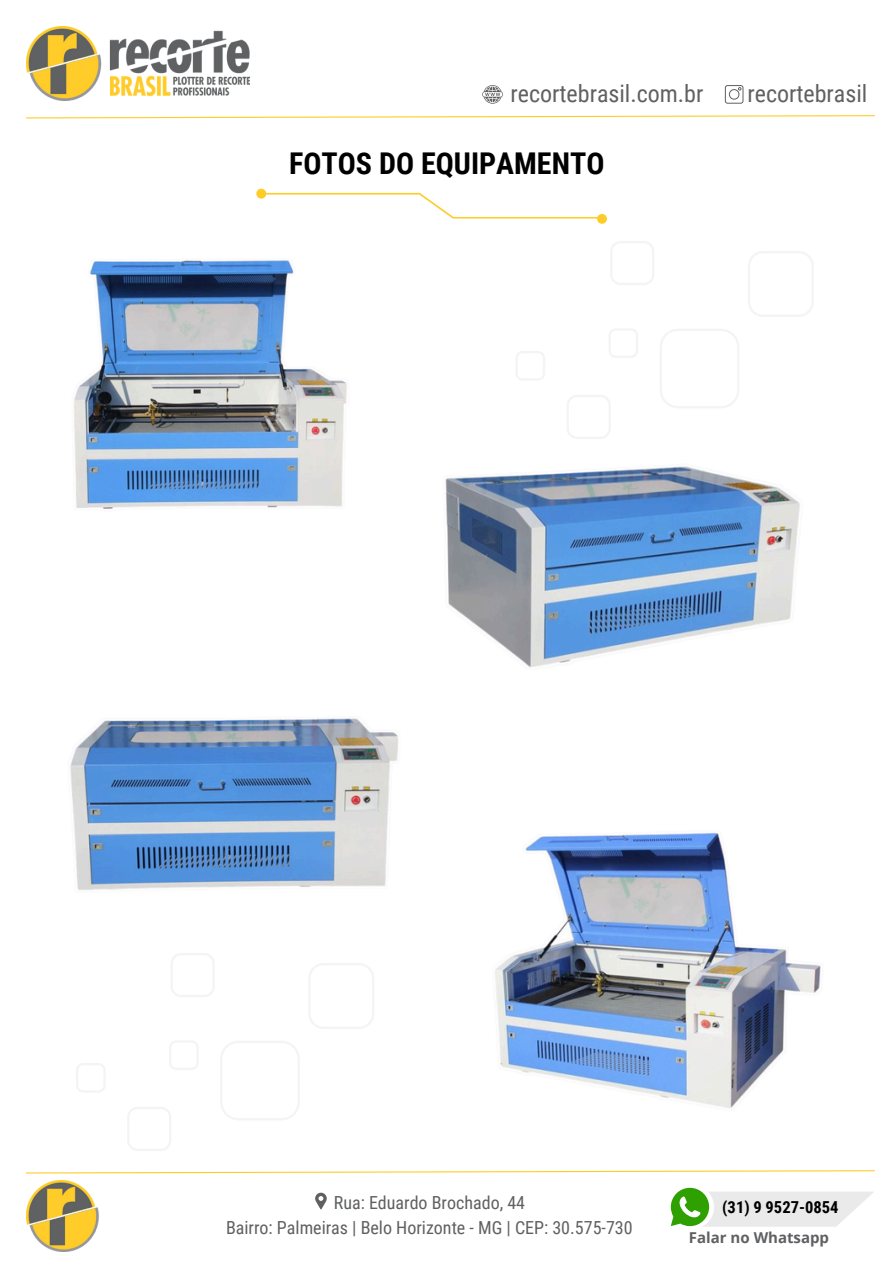
<style>
.page{position:relative;width:894px;height:1264px;background:#fff}
.page>*{position:absolute;margin:0;border:0;box-sizing:border-box;transform-origin:0 0}
.t1{font:700 30px "Roboto Condensed";color:#000}
.t2{font:24px "Roboto Condensed";color:#5f6062}
.t3{font:18px/24.8px "Roboto Condensed";color:#5f6062;text-align:center}
.t4{font:700 16.5px "Roboto Condensed";color:#000}
.t5{font:700 15px "Open Sans";color:#5f6062}
</style>
<div class="page">
<img style="left:26px;top:27px;width:223px;height:73px">
<img style="left:26px;top:1180px;width:73px;height:71px">
<svg style="left:26px;top:115px;width:849px;height:4px"></svg>
<svg style="left:26px;top:1170px;width:849px;height:4px"></svg>
<svg style="left:670px;top:1187px;width:204px;height:40px"></svg>
<svg style="left:482px;top:85px;width:21px;height:19px"></svg>
<svg style="left:724px;top:85px;width:19px;height:19px"></svg>
<svg style="left:315px;top:1192px;width:11px;height:17px"></svg>
<img style="left:74px;top:260px;width:273px;height:249px">
<img style="left:445px;top:466px;width:355px;height:202px">
<img style="left:70px;top:718px;width:328px;height:172px">
<img style="left:495px;top:832px;width:326px;height:276px">
<svg style="left:611px;top:241px;width:43px;height:44px"></svg>
<svg style="left:660px;top:329px;width:79px;height:79px"></svg>
<svg style="left:748px;top:251px;width:65px;height:66px"></svg>
<svg style="left:609px;top:329px;width:29px;height:29px"></svg>
<svg style="left:567px;top:395px;width:43px;height:44px"></svg>
<svg style="left:516px;top:351px;width:29px;height:29px"></svg>
<svg style="left:256px;top:189px;width:350px;height:34px"></svg>
<svg style="left:171px;top:953px;width:43px;height:44px"></svg>
<svg style="left:221px;top:1041px;width:78px;height:79px"></svg>
<svg style="left:309px;top:963px;width:65px;height:66px"></svg>
<svg style="left:169px;top:1041px;width:29px;height:29px"></svg>
<svg style="left:128px;top:1107px;width:43px;height:43px"></svg>
<svg style="left:76px;top:1063px;width:29px;height:29px"></svg>
<p class="t2" style="left:510px;top:79px;width:194px">recortebrasil.com.br</p>
<p class="t2" style="left:747px;top:79px;width:121px">recortebrasil</p>
<p class="t1" style="left:289px;top:146px;width:317px">FOTOS DO EQUIPAMENTO</p>
<h1 class="t3" style="left:226px;top:1190px;width:408px">Rua: Eduardo Brochado, 44<br>Bairro: Palmeiras | Belo Horizonte - MG | CEP: 30.575-730</h1>
<h2 class="t4" style="left:722px;top:1197px;width:117px">(31) 9 9527-0854</h2>
<p class="t5" style="left:688px;top:1226px;width:142px">Falar no Whatsapp</p>
</div>
